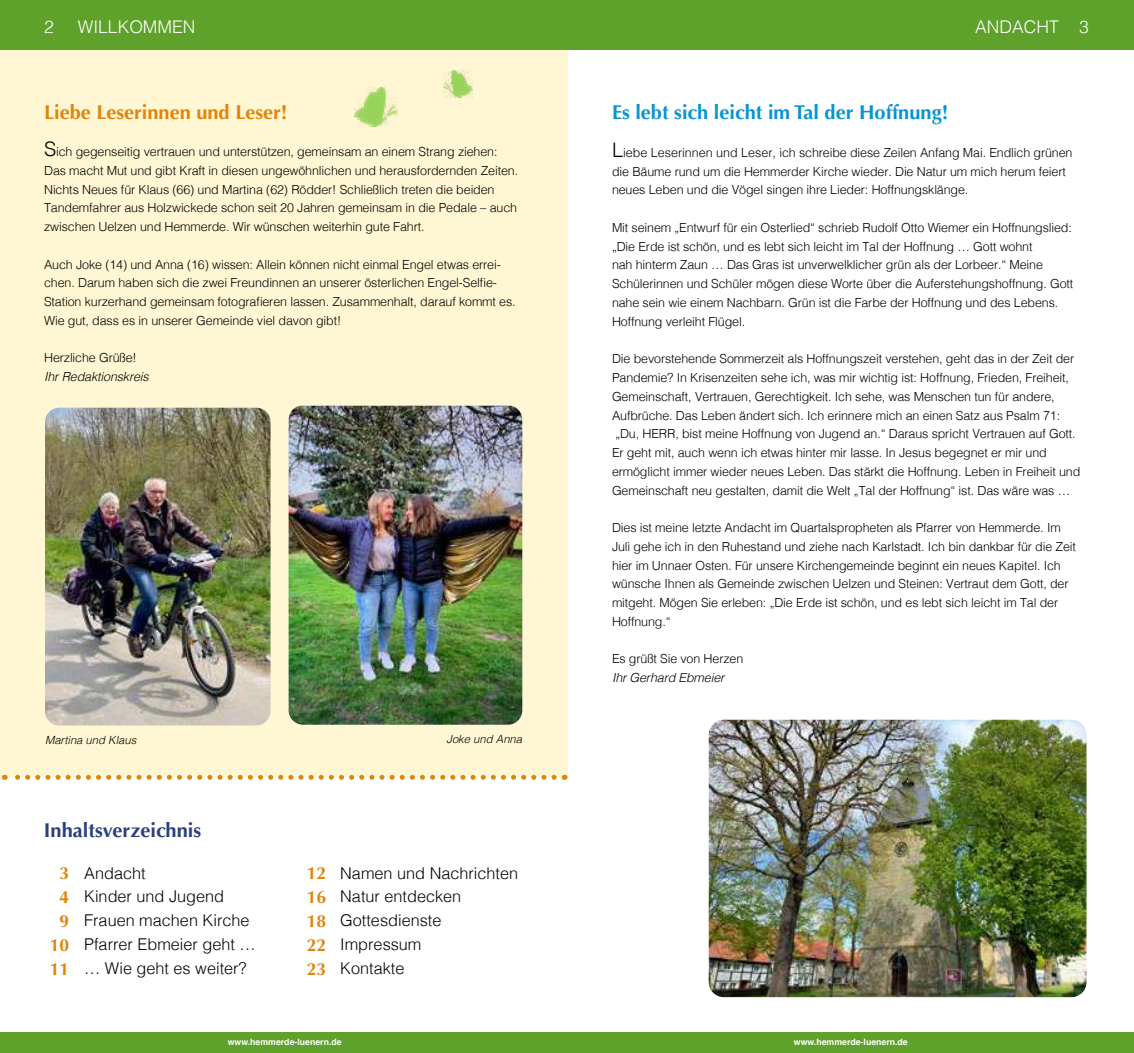
<style>
.page{position:relative;width:1134px;height:1053px;background:#fff}
.page>*{position:absolute;margin:0;border:0;box-sizing:border-box;transform-origin:0 0}
.t1{font:700 20px "Optima";color:#0694d2}
.t2{font:700 20px "Optima";color:#e18409}
.t3{font:700 20px "Optima";color:#2a3f7d}
.t4{font:300 17.5px "Helvetica";color:#fff}
.t5{font:700 17.5px/23.8px "Optima";color:#e18409;text-align:center}
.t6{font:300 16.25px/23.8px "Helvetica";color:#000}
.t7{font:300 12.5px/18.8px "Helvetica";letter-spacing:-.01em;color:#000}
.t8{font:italic 300 12.5px "Helvetica";letter-spacing:-.01em;color:#000}
.t9{font:italic 300 11.25px "Helvetica";color:#000}
.t10{font:700 8.75px "Helvetica";color:#fff}
.s1{font-size:20px}
</style>
<div class="page">
<div style="left:0;top:1032px;width:1134px;height:20px;background:#5ea12b"></div>
<div style="left:0;top:0;width:1134px;height:50px;background:#5ea12b"></div>
<div style="left:0;top:50px;width:568px;height:727px;background:#fff7d3"></div>
<svg style="left:4px;top:774px;width:550px;height:5px"></svg>
<img style="left:709px;top:719px;width:377px;height:278px">
<img style="left:289px;top:406px;width:233px;height:318px">
<img style="left:45px;top:407px;width:225px;height:318px">
<img style="left:354px;top:87px;width:44px;height:40px">
<img style="left:444px;top:70px;width:29px;height:27px">
<h2 class="t4" style="left:44px;top:12px;width:11px">2</h2>
<h2 class="t4" style="left:78px;top:12px;width:119px">WILLKOMMEN</h2>
<h2 class="t4" style="left:975px;top:11px;width:115px">ANDACHT 3</h2>
<h1 class="t2" style="left:44px;top:100px;width:245px">Liebe Leserinnen und Leser!</h1>
<p class="t7" style="left:44px;top:141px;width:476px"><span class="s1">S</span>ich gegenseitig vertrauen und unterstützen, gemeinsam an einem Strang ziehen:<br>Das macht Mut und gibt Kraft in diesen ungewöhnlichen und herausfordernden Zeiten.<br>Nichts Neues für Klaus (66) und Martina (62) Rödder! Schließlich treten die beiden Tandemfahrer aus Holzwickede schon seit 20 Jahren gemeinsam in die Pedale – auch zwischen Uelzen und Hemmerde. Wir wünschen weiterhin gute Fahrt.</p>
<p class="t7" style="left:44px;top:254px;width:473px">Auch Joke (14) und Anna (16) wissen: Allein können nicht einmal Engel etwas errei&shy;chen. Darum haben sich die zwei Freundinnen an unserer österlichen Engel-Selfie-Station kurzerhand gemeinsam fotografieren lassen. Zusammenhalt, darauf kommt es.<br>Wie gut, dass es in unserer Gemeinde viel davon gibt!</p>
<p class="t7" style="left:44px;top:348px;width:94px">Herzliche Grüße!</p>
<p class="t8" style="left:44px;top:366px;width:106px">Ihr Redaktionskreis</p>
<p class="t9" style="left:45px;top:730px;width:93px">Martina und Klaus</p>
<p class="t9" style="left:446px;top:729px;width:77px">Joke und Anna</p>
<h1 class="t3" style="left:44px;top:818px;width:159px">Inhaltsverzeichnis</h1>
<h2 class="t5" style="left:50px;top:861px;width:21px">3<br>4<br>9<br>10<br>11</h2>
<h2 class="t5" style="left:307px;top:861px;width:21px;text-align:justify">12<br>16<br>18<br>22<br>23</h2>
<h3 class="t6" style="left:84px;top:859px;width:173px">Andacht<br>Kinder und Jugend<br>Frauen machen Kirche<br>Pfarrer Ebmeier geht … … Wie geht es weiter?</h3>
<h3 class="t6" style="left:340px;top:859px;width:179px">Namen und Nachrichten<br>Natur entdecken<br>Gottesdienste<br>Impressum<br>Kontakte</h3>
<h1 class="t1" style="left:612px;top:101px;width:338px">Es lebt sich leicht im Tal der Hoffnung!</h1>
<p class="t7" style="left:612px;top:142px;width:462px"><span class="s1">L</span>iebe Leserinnen und Leser, ich schreibe diese Zeilen Anfang Mai. Endlich grünen die Bäume rund um die Hemmerder Kirche wieder. Die Natur um mich herum feiert neues Leben und die Vögel singen ihre Lieder: Hoffnungsklänge.</p>
<p class="t7" style="left:612px;top:217px;width:463px">Mit seinem „Entwurf für ein Osterlied“ schrieb Rudolf Otto Wiemer ein Hoffnungslied: „Die Erde ist schön, und es lebt sich leicht im Tal der Hoffnung … Gott wohnt<br>nah hinterm Zaun … Das Gras ist unverwelklicher grün als der Lorbeer.“ Meine Schülerinnen und Schüler mögen diese Worte über die Auferstehungshoffnung. Gott nahe sein wie einem Nachbarn. Grün ist die Farbe der Hoffnung und des Lebens.<br>Hoffnung verleiht Flügel.</p>
<p class="t7" style="left:612px;top:348px;width:470px">Die bevorstehende Sommerzeit als Hoffnungszeit verstehen, geht das in der Zeit der Pandemie? In Krisenzeiten sehe ich, was mir wichtig ist: Hoffnung, Frieden, Freiheit, Gemeinschaft, Vertrauen, Gerechtigkeit. Ich sehe, was Menschen tun für andere, Aufbrüche. Das Leben ändert sich. Ich erinnere mich an einen Satz aus Psalm 71: „Du, HERR, bist meine Hoffnung von Jugend an.“ Daraus spricht Vertrauen auf Gott.<br>Er geht mit, auch wenn ich etwas hinter mir lasse. In Jesus begegnet er mir und ermöglicht immer wieder neues Leben. Das stärkt die Hoffnung. Leben in Freiheit und Gemeinschaft neu gestalten, damit die Welt „Tal der Hoffnung“ ist. Das wäre was …</p>
<p class="t7" style="left:612px;top:517px;width:466px">Dies ist meine letzte Andacht im Quartalspropheten als Pfarrer von Hemmerde. Im Juli gehe ich in den Ruhestand und ziehe nach Karlstadt. Ich bin dankbar für die Zeit hier im Unnaer Osten. Für unsere Kirchengemeinde beginnt ein neues Kapitel. Ich wünsche Ihnen als Gemeinde zwischen Uelzen und Steinen: Vertraut dem Gott, der mitgeht. Mögen Sie erleben: „Die Erde ist schön, und es lebt sich leicht im Tal der Hoffnung.“</p>
<p class="t7" style="left:612px;top:648px;width:133px">Es grüßt Sie von Herzen</p>
<p class="t8" style="left:612px;top:667px;width:114px">Ihr Gerhard Ebmeier</p>
<p class="t10" style="left:228px;top:1034px;width:115px">www.hemmerde-luenern.de</p>
<p class="t10" style="left:794px;top:1034px;width:115px">www.hemmerde-luenern.de</p>
</div>
